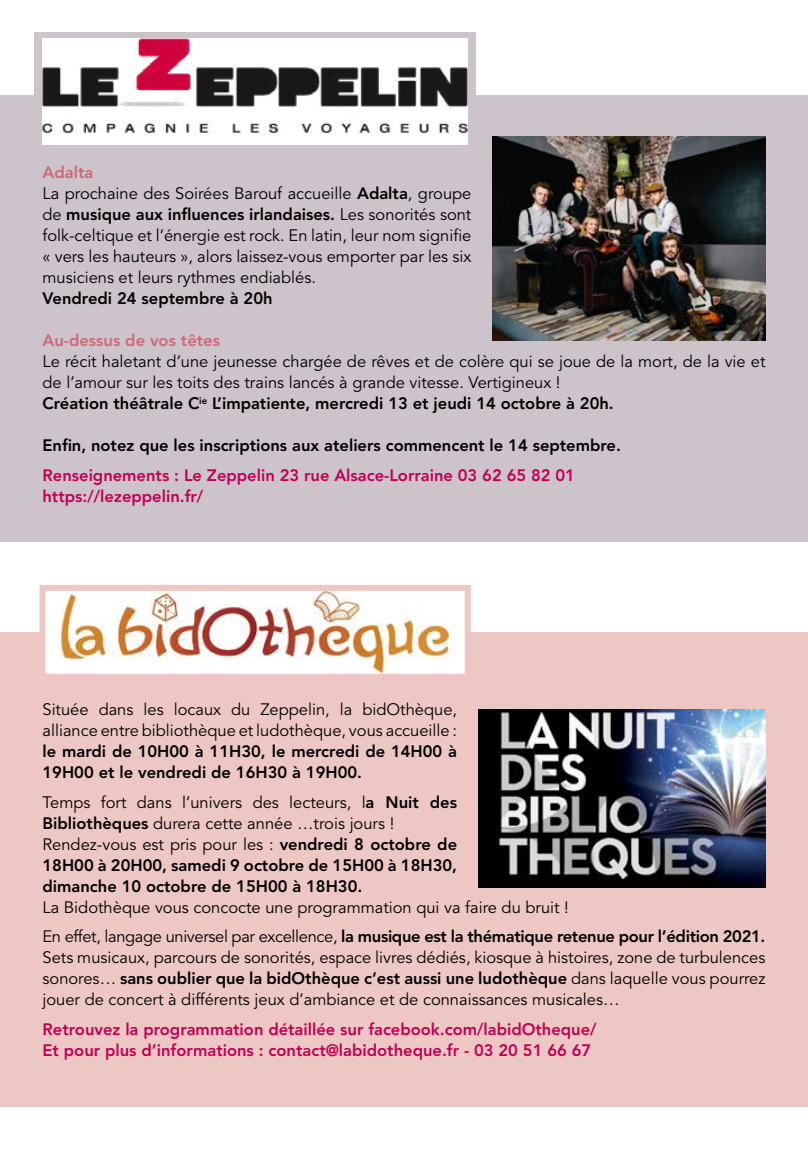
<style>
.page{position:relative;width:808px;height:1149px;background:#fff}
.page>*{position:absolute;margin:0;border:0;box-sizing:border-box;transform-origin:0 0}
.t1{font:16.5px/21px "Avenir LT Pro";color:#000}
.t2{font:800 16.5px/21px "Avenir LT Pro";color:#000}
.t3{font:800 16.5px/21px "Avenir LT Pro";color:#c10055}
.t4{font:800 16.5px "Avenir LT Pro";color:#d06874}
.s1{font-weight:800;color:#d06874}
.s2{font-weight:800}
.s3{font-weight:400}
</style>
<div class="page">
<div style="left:0;top:632px;width:808px;height:474px;background:#ecc7c3"></div>
<div style="left:0;top:95px;width:808px;height:446px;background:#cdc3cb"></div>
<div style="left:34px;top:32px;width:441px;height:130px;background:#cdc3cb"></div>
<img style="left:493px;top:137px;width:272px;height:203px">
<img style="left:478px;top:709px;width:287px;height:178px">
<img style="left:47px;top:591px;width:417px;height:81px">
<div style="left:40px;top:584px;width:431px;height:95px;border:6px solid #ecc7c3"></div>
<div style="left:43px;top:39px;width:425px;height:106px;background:#fff"></div>
<img style="left:43px;top:39px;width:425px;height:94px">
<p class="t1" style="left:43px;top:162px;width:430px"><span class="s1">Adalta<br></span>La prochaine des Soirées Barouf accueille <span class="s2">Adalta</span>, groupe de <span class="s2">musique aux influences irlandaises.</span> Les sonorités sont folk-celtique et l’énergie est rock. En latin, leur nom signifie « vers les hauteurs », alors laissez-vous emporter par les six musiciens et leurs rythmes endiablés.</p>
<p class="t2" style="left:43px;top:288px;width:232px">Vendredi 24 septembre à 20h</p>
<p class="t4" style="left:43px;top:331px;width:179px">Au-dessus de vos têtes</p>
<p class="t1" style="left:43px;top:351px;width:724px">Le récit haletant d’une jeunesse chargée de rêves et de colère qui se joue de la mort, de la vie et de l’amour sur les toits des trains lancés à grande vitesse. Vertigineux !<br><span class="s2">Création théâtrale C</span><sup>ie</sup> <span class="s2">L’impatiente, mercredi 13 et jeudi 14 octobre à 20h.</span></p>
<p class="t2" style="left:43px;top:435px;width:580px">Enfin, notez que les inscriptions aux ateliers commencent le 14 septembre.</p>
<p class="t3" style="left:43px;top:464px;width:534px">Renseignements : Le Zeppelin 23 rue Alsace-Lorraine 03 62 65 82 01 https://lezeppelin.fr/</p>
<p class="t1" style="left:43px;top:699px;width:416px">Située dans les locaux du Zeppelin, la bidOthèque, alliance entre bibliothèque et ludothèque, vous accueille :</p>
<p class="t2" style="left:43px;top:740px;width:416px">le mardi de 10H00 à 11H30, le mercredi de 14H00 à<br>19H00 et le vendredi de 16H30 à 19H00.</p>
<p class="t2" style="left:43px;top:791px;width:416px"><span class="s3">Temps fort dans l’univers des lecteurs, l</span>a Nuit des Bibliothèques <span class="s3">durera cette année …trois jours !<br>Rendez-vous est pris pour les :</span> vendredi 8 octobre de 18H00 à 20H00, samedi 9 octobre de 15H00 à 18H30, dimanche 10 octobre de 15H00 à 18H30.</p>
<p class="t1" style="left:43px;top:892px;width:724px;line-height:29.5px">La Bidothèque vous concocte une programmation qui va faire du bruit !<br>En effet, langage universel par excellence, <span class="s2">la musique est la thématique retenue pour l’édition 2021.</span></p>
<p class="t1" style="left:43px;top:947px;width:724px;text-align:justify">Sets musicaux, parcours de sonorités, espace livres dédiés, kiosque à histoires, zone de turbulences sonores… <span class="s2">sans oublier que la bidOthèque c’est aussi une ludothèque</span> dans laquelle vous pourrez jouer de concert à différents jeux d’ambiance et de connaissances musicales…</p>
<p class="t3" style="left:43px;top:1018px;width:556px">Retrouvez la programmation détaillée sur facebook.com/labidOtheque/<br>Et pour plus d’informations : contact@labidotheque.fr - 03 20 51 66 67</p>
</div>
